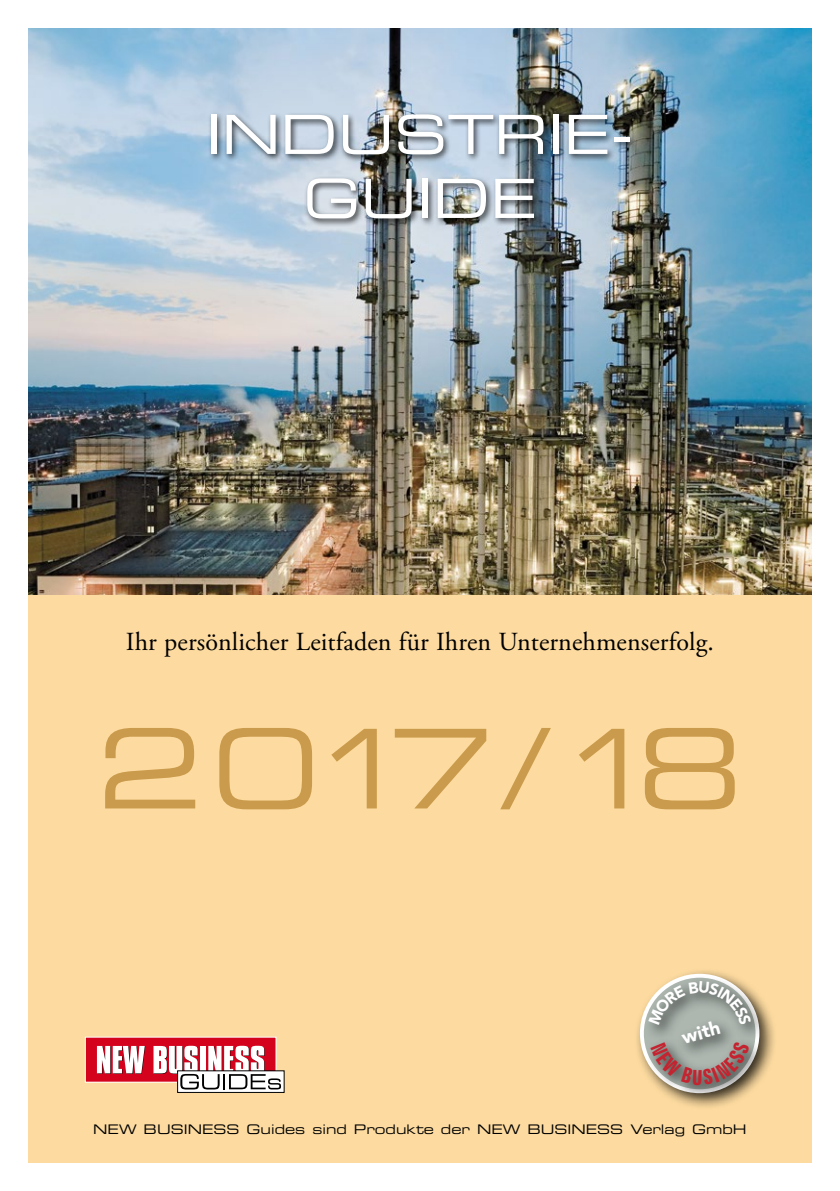
<style>
.page{position:relative;width:840px;height:1191px;background:#fff}
.page>*{position:absolute;margin:0;border:0;box-sizing:border-box;transform-origin:0 0}
.t1{font:110px "Eurostile LT Std Ex 2";letter-spacing:-.16em;color:#ca9b4c}
.t2{font:54px/64px "Eurostile LT Std Ex 2";color:#fff;text-align:center}
.t3{font:26px "Adobe Garamond Pro";letter-spacing:.005em;color:#000}
.t4{font:900 18.8px "Avenir LT Std";color:#fff}
.t5{font:13.2px "Eurostile LT Std Ex 2";color:#000}
</style>
<div class="page">
<img style="left:28px;top:28px;width:783px;height:567px">
<div style="left:28px;top:595px;width:783px;height:567px;background:#fddba0"></div>
<div style="left:208px;top:111px;width:429px;height:116px;background:#000;opacity:.75"></div>
<div style="left:85px;top:1037px;width:191px;height:45px;background:#d4021d"></div>
<svg style="left:97px;top:1046px;width:48px;height:27px"></svg>
<svg style="left:179px;top:1072px;width:103px;height:18px"></svg>
<svg style="left:153px;top:1045px;width:128px;height:44px"></svg>
<div style="left:633px;top:967px;width:143px;height:143px;background:#000;opacity:.75"></div>
<div style="left:642px;top:975px;width:125px;height:67px;background:#000;opacity:.75"></div>
<div style="left:644px;top:1036px;width:121px;height:67px;background:#000;opacity:.75"></div>
<div style="left:675px;top:1016px;width:62px;height:43px;background:#000;opacity:.75"></div>
<svg style="left:648px;top:981px;width:103px;height:44px;background:#a3a79d"></svg>
<svg style="left:650px;top:1041px;width:99px;height:44px;background:#939991"></svg>
<h2 class="t2" style="left:205px;top:101px;width:430px">INDUSTRIE-<br>GUIDE</h2>
<h3 class="t3" style="left:126px;top:626px;width:589px">Ihr persönlicher Leitfaden für Ihren Unternehmenserfolg.</h3>
<h1 class="t1" style="left:97px;top:694px;width:647px">2017/18</h1>
<h3 class="t4" style="left:678px;top:1026px;width:40px;rotate:-15deg">with</h3>
<p class="t5" style="left:93px;top:1120px;width:654px">NEW BUSINESS Guides sind Produkte der NEW BUSINESS Verlag GmbH</p>
</div>
